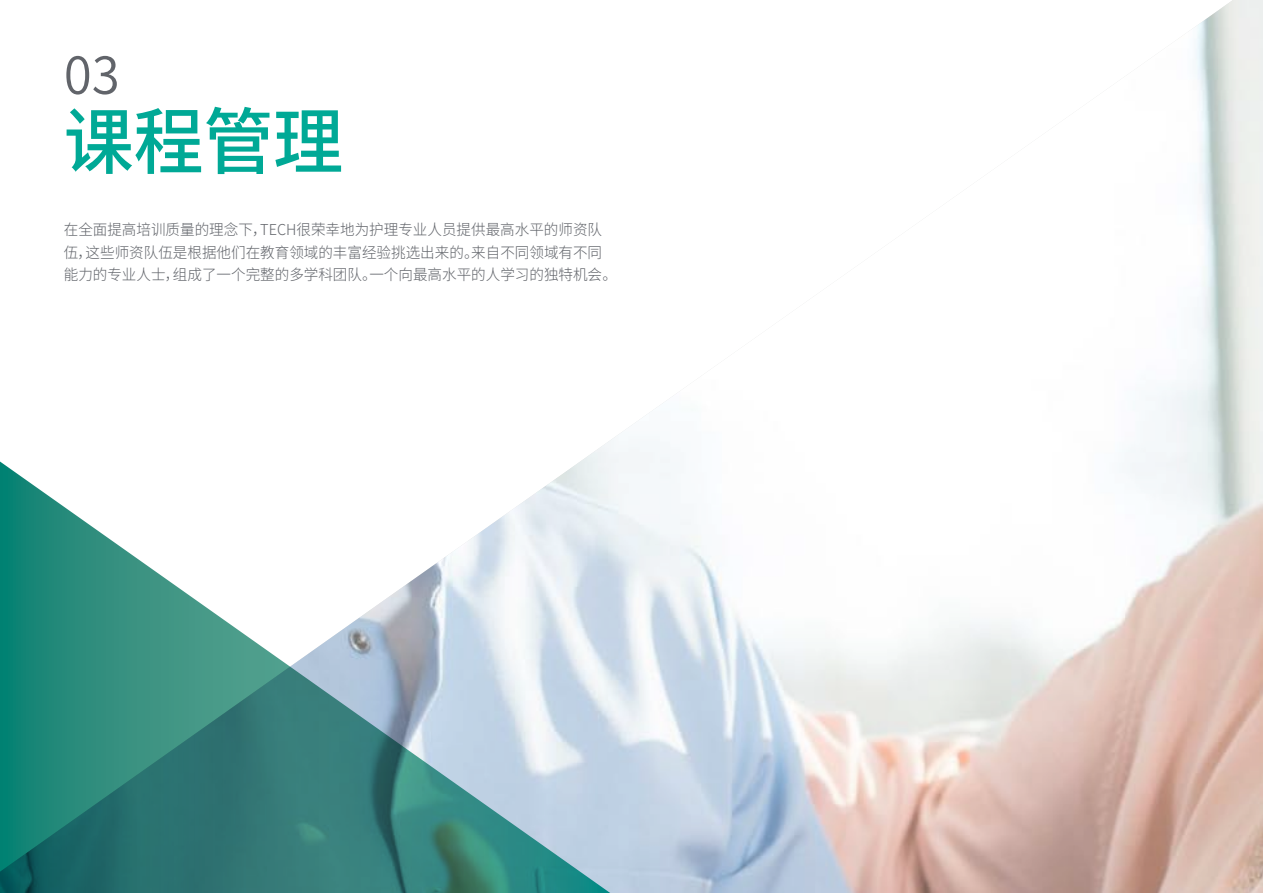
<style>
.page{position:relative;width:1263px;height:893px;background:#fff}
.page>*{position:absolute;margin:0;border:0;box-sizing:border-box;transform-origin:0 0}
.t1{font:500 72px "Source Han Sans CN";color:#00a996}
.t2{font:52.5px "Source Han Sans CN";color:#61646a}
.t3{font:300 15px/22.5px "Source Han Sans CN";color:#61646a}
</style>
<div class="page">
<img style="left:603px;top:0;width:660px;height:893px">
<svg style="left:0;top:446px;width:640px;height:447px"></svg>
<h2 class="t2" style="left:64px;top:45px;width:57px">03</h2>
<h1 class="t1" style="left:64px;top:101px;width:281px">课程管理</h1>
<p class="t3" style="left:64px;top:219px;width:555px">在全面提高培训质量的理念下，TECH很荣幸地为护理专业人员提供最高水平的师资队伍，这些师资队伍是根据他们在教育领域的丰富经验挑选出来的。来自不同领域有不同能力的专业人士，组成了一个完整的多学科团队。一个向最高水平的人学习的独特机会。</p>
</div>
